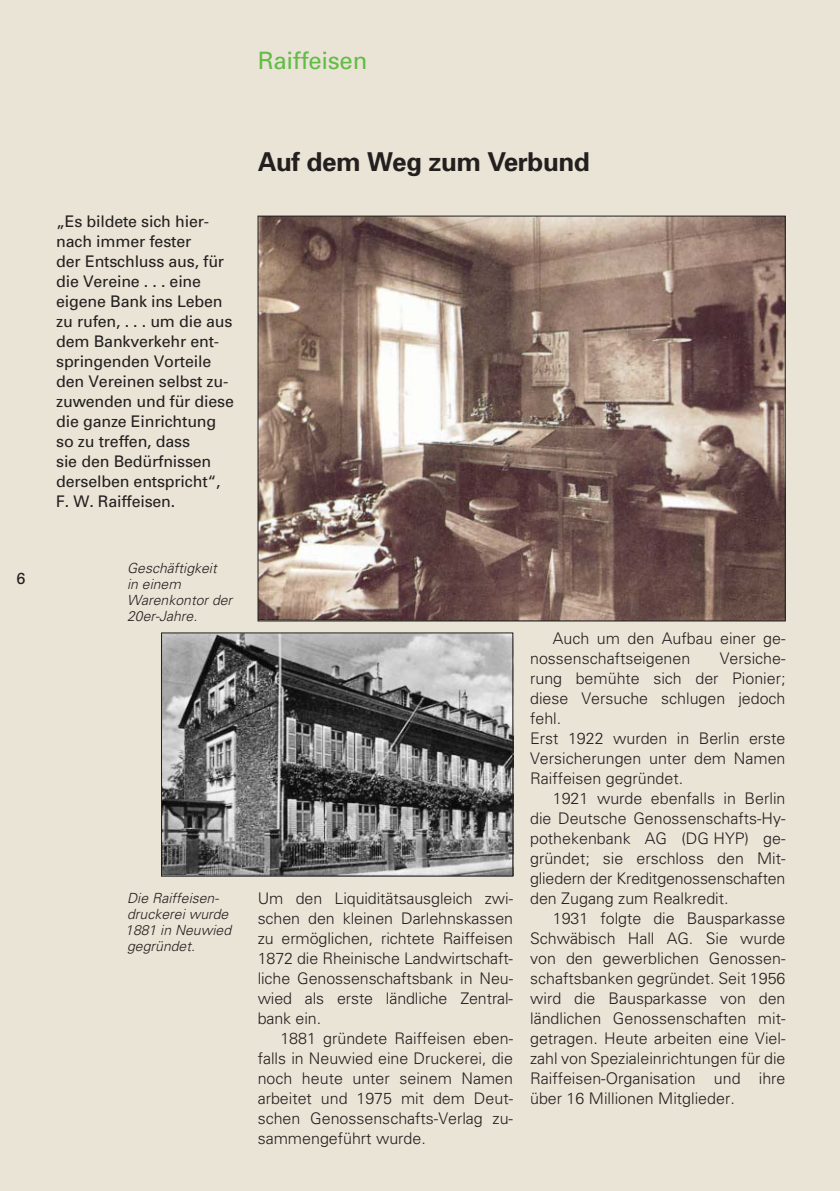
<style>
.page{position:relative;width:840px;height:1191px;background:#fff}
.page>*{position:absolute;margin:0;border:0;box-sizing:border-box;transform-origin:0 0}
.t1{font:700 26px "Univers";letter-spacing:-.015em;color:#231f1f}
.t2{font:24px "Univers";letter-spacing:-.01em;color:#62bc46}
.t3{font:300 16px/20px "Univers";color:#231f1f;text-align:justify}
.t4{font:16px/20px "Univers";letter-spacing:-.01em;color:#231f1f}
.t5{font:italic 300 14px/16px "Univers";color:#231f1f}
</style>
<div class="page">
<div style="left:0;top:0;width:839px;height:1191px;background:#eae4d6"></div>
<img style="left:259px;top:218px;width:524px;height:401px">
<img style="left:163px;top:634px;width:348px;height:240px">
<div style="left:161px;top:632px;width:352px;height:244px;border:1px solid #231f1f"></div>
<h2 class="t2" style="left:257px;top:51px;width:111px">Raiffeisen</h2>
<p class="t4" style="left:16px;top:570px;width:10px">6</p>
<p class="t4" style="left:56px;top:213px;width:179px">„Es bildete sich hier&shy;nach immer fester<br>der Entschluss aus, für die Vereine . . . eine eigene Bank ins Leben zu rufen, . . . um die aus dem Bankverkehr ent&shy;springenden Vorteile den Vereinen selbst zu&shy;zuwenden und für diese die ganze Einrichtung so zu treffen, dass<br>sie den Bedürfnissen derselben entspricht“,<br>F. W. Raiffeisen.</p>
<p class="t5" style="left:127px;top:561px;width:107px">Geschäftigkeit<br>in einem<br>Warenkontor der<br>20er-Jahre.</p>
<p class="t5" style="left:125px;top:890px;width:107px">Die Raiffeisen&shy;druckerei wurde<br>1881 in Neuwied gegründet.</p>
<h1 class="t1" style="left:257px;top:152px;width:333px">Auf dem Weg zum Verbund</h1>
<p class="t3" style="left:257px;top:889px;width:257px">Um den Liquiditätsausgleich zwi&shy;schen den kleinen Darlehnskassen zu ermöglichen, richtete Raiffeisen 1872 die Rheinische Landwirtschaft&shy;liche Genossenschaftsbank in Neu&shy;wied als erste ländliche Zentral&shy;bank ein.</p>
<p class="t3" style="left:257px;top:1029px;width:257px;text-indent:23px">1881 gründete Raiffeisen eben&shy;falls in Neuwied eine Druckerei, die noch heute unter seinem Namen arbeitet und 1975 mit dem Deut&shy;schen Genossenschafts-Verlag zu&shy;sammengeführt wurde.</p>
<p class="t3" style="left:530px;top:630px;width:257px;text-indent:23px">Auch um den Aufbau einer ge&shy;nossenschaftseigenen</p>
<p class="t3" style="left:530px;top:650px;width:257px;text-align:left;text-indent:189px">Versiche&shy;rung bemühte sich der Pionier; diese Versuche schlugen jedoch fehl.<br>Erst 1922 wurden in Berlin erste<br>Versicherungen unter dem Namen<br>Raiffeisen gegründet.</p>
<p class="t3" style="left:530px;top:790px;width:257px;text-indent:23px">1921 wurde ebenfalls in Berlin die Deutsche Genossenschafts-Hy&shy;pothekenbank AG (DG HYP) ge&shy;gründet; sie erschloss den Mit&shy;gliedern der Kreditgenossenschaften den Zugang zum Realkredit.</p>
<p class="t3" style="left:530px;top:910px;width:257px;text-indent:23px">1931 folgte die Bausparkasse Schwäbisch Hall AG. Sie wurde von den gewerblichen Genossen&shy;schaftsbanken gegründet. Seit 1956 wird die Bausparkasse von den ländlichen Genossenschaften mit&shy;getragen. Heute arbeiten eine Viel&shy;zahl von Spezialeinrichtungen für die Raiffeisen-Organisation und ihre über 16 Millionen Mitglieder.</p>
</div>
